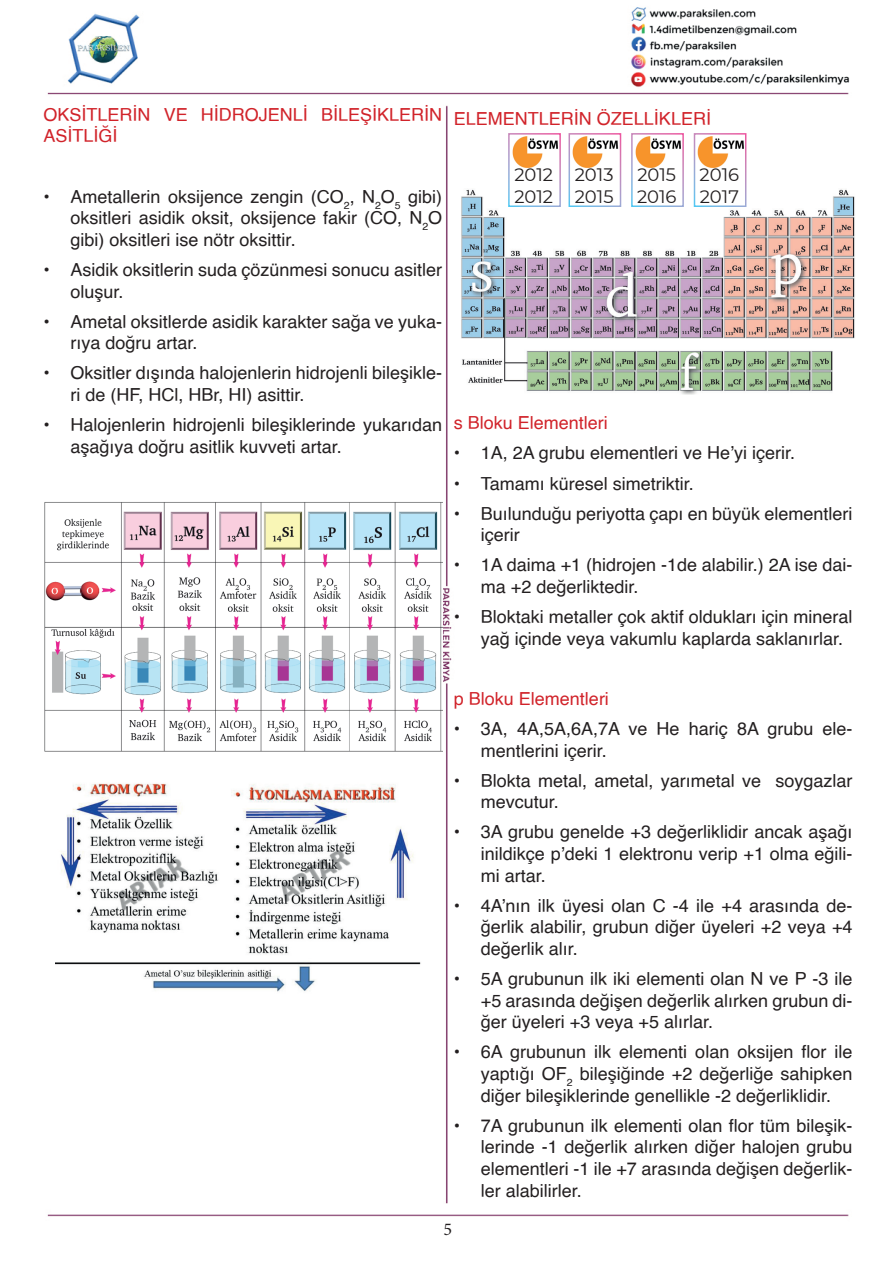
<style>
.page{position:relative;width:893px;height:1263px;background:#fff}
.page>*{position:absolute;margin:0;border:0;box-sizing:border-box;transform-origin:0 0}
.t1{font:18px/21.6px "Helvetica";color:#231f20}
.t2{font:18px/21.6px "Helvetica";color:#d1232a}
.t3{font:18px/21.6px "Montserrat";color:#231f20}
.t4{font:18px "Minion Pro";color:#231f20}
</style>
<div class="page">
<img style="left:47px;top:7px;width:803px;height:1210px">
<img style="left:55px;top:774px;width:370px;height:224px">
<img style="left:44px;top:501px;width:398px;height:253px">
<img style="left:458px;top:188px;width:397px;height:206px">
<img style="left:511px;top:136px;width:47px;height:32px">
<div style="left:508px;top:133px;width:53px;height:74px;border:2px solid #fff"></div>
<img style="left:571px;top:136px;width:47px;height:32px">
<div style="left:568px;top:133px;width:53px;height:74px;border:2px solid #fff"></div>
<img style="left:634px;top:136px;width:47px;height:32px">
<div style="left:631px;top:133px;width:53px;height:74px;border:2px solid #fff"></div>
<img style="left:697px;top:136px;width:46px;height:32px">
<div style="left:694px;top:133px;width:52px;height:74px;border:2px solid #fff"></div>
<p class="t2" style="left:44px;top:104px;width:400px">OKSİTLERİN VE HİDROJENLİ BİLEŞİKLERİN<br>ASİTLİĞİ</p>
<p class="t2" style="left:454px;top:109px;width:259px">ELEMENTLERİN ÖZELLİKLERİ</p>
<p class="t3" style="left:514px;top:164px;width:40px">2012<br>2012</p>
<p class="t3" style="left:575px;top:164px;width:40px">2013<br>2015</p>
<p class="t3" style="left:637px;top:164px;width:41px">2015<br>2016</p>
<p class="t3" style="left:700px;top:164px;width:41px">2016<br>2017</p>
<p class="t1" style="left:71px;top:186px;width:373px;text-align:justify;text-indent:-27px">• Ametallerin oksijence zengin (CO<sub>2</sub>, N<sub>2</sub>O<sub>5</sub> gibi) oksitleri asidik oksit, oksijence fakir (CO, N<sub>2</sub>O gibi) oksitleri ise nötr oksittir.</p>
<p class="t1" style="left:71px;top:259px;width:373px;text-indent:-27px">• Asidik oksitlerin suda çözünmesi sonucu asitler oluşur.</p>
<p class="t1" style="left:71px;top:311px;width:373px;text-indent:-27px">• Ametal oksitlerde asidik karakter sağa ve yuka&shy;rıya doğru artar.</p>
<p class="t1" style="left:71px;top:363px;width:373px;text-indent:-27px">• Oksitler dışında halojenlerin hidrojenli bileşikle&shy;ri de (HF, HCl, HBr, HI) asittir.</p>
<p class="t1" style="left:71px;top:414px;width:373px;text-indent:-27px">• Halojenlerin hidrojenli bileşiklerinde yukarıdan aşağıya doğru asitlik kuvveti artar.</p>
<p class="t2" style="left:454px;top:413px;width:156px">s Bloku Elementleri</p>
<p class="t1" style="left:454px;top:443px;width:343px">• 1A, 2A grubu elementleri ve He’yi içerir.</p>
<p class="t1" style="left:454px;top:473px;width:242px">• Tamamı küresel simetriktir.</p>
<p class="t1" style="left:481px;top:503px;width:373px;text-indent:-27px">• Buılunduğu periyotta çapı en büyük elementleri içerir</p>
<p class="t1" style="left:481px;top:555px;width:373px;text-indent:-27px">• 1A daima +1 (hidrojen -1de alabilir.) 2A ise dai&shy;ma +2 değerliktedir.</p>
<p class="t1" style="left:481px;top:606px;width:373px;text-indent:-27px">• Bloktaki metaller çok aktif oldukları için mineral yağ içinde veya vakumlu kaplarda saklanırlar.</p>
<p class="t2" style="left:454px;top:688px;width:157px">p Bloku Elementleri</p>
<p class="t1" style="left:481px;top:718px;width:373px;text-indent:-27px">• 3A, 4A,5A,6A,7A ve He hariç 8A grubu ele&shy;mentlerini içerir.</p>
<p class="t1" style="left:481px;top:770px;width:373px;text-indent:-27px">• Blokta metal, ametal, yarımetal ve soygazlar mevcutur.</p>
<p class="t1" style="left:481px;top:822px;width:373px;text-align:justify;text-indent:-27px">• 3A grubu genelde +3 değerliklidir ancak aşağı inildikçe p’deki 1 elektronu verip +1 olma eğili&shy;mi artar.</p>
<p class="t1" style="left:481px;top:895px;width:373px;text-align:justify;text-indent:-27px">• 4A’nın ilk üyesi olan C -4 ile +4 arasında de&shy;ğerlik alabilir, grubun diğer üyeleri +2 veya +4 değerlik alır.</p>
<p class="t1" style="left:481px;top:968px;width:373px;text-align:justify;text-indent:-27px">• 5A grubunun ilk iki elementi olan N ve P -3 ile +5 arasında değişen değerlik alırken grubun di&shy;ğer üyeleri +3 veya +5 alırlar.</p>
<p class="t1" style="left:481px;top:1042px;width:373px;text-align:justify;text-indent:-27px">• 6A grubunun ilk elementi olan oksijen flor ile yaptığı OF<sub>2</sub> bileşiğinde +2 değerliğe sahipken diğer bileşiklerinde genellikle -2 değerliklidir.</p>
<p class="t1" style="left:481px;top:1115px;width:373px;text-align:justify;text-indent:-27px">• 7A grubunun ilk elementi olan flor tüm bileşik&shy;lerinde -1 değerlik alırken diğer halojen grubu elementleri -1 ile +7 arasında değişen değerlik&shy;ler alabilirler.</p>
<p class="t4" style="left:443px;top:1217px;width:10px">5</p>
</div>
